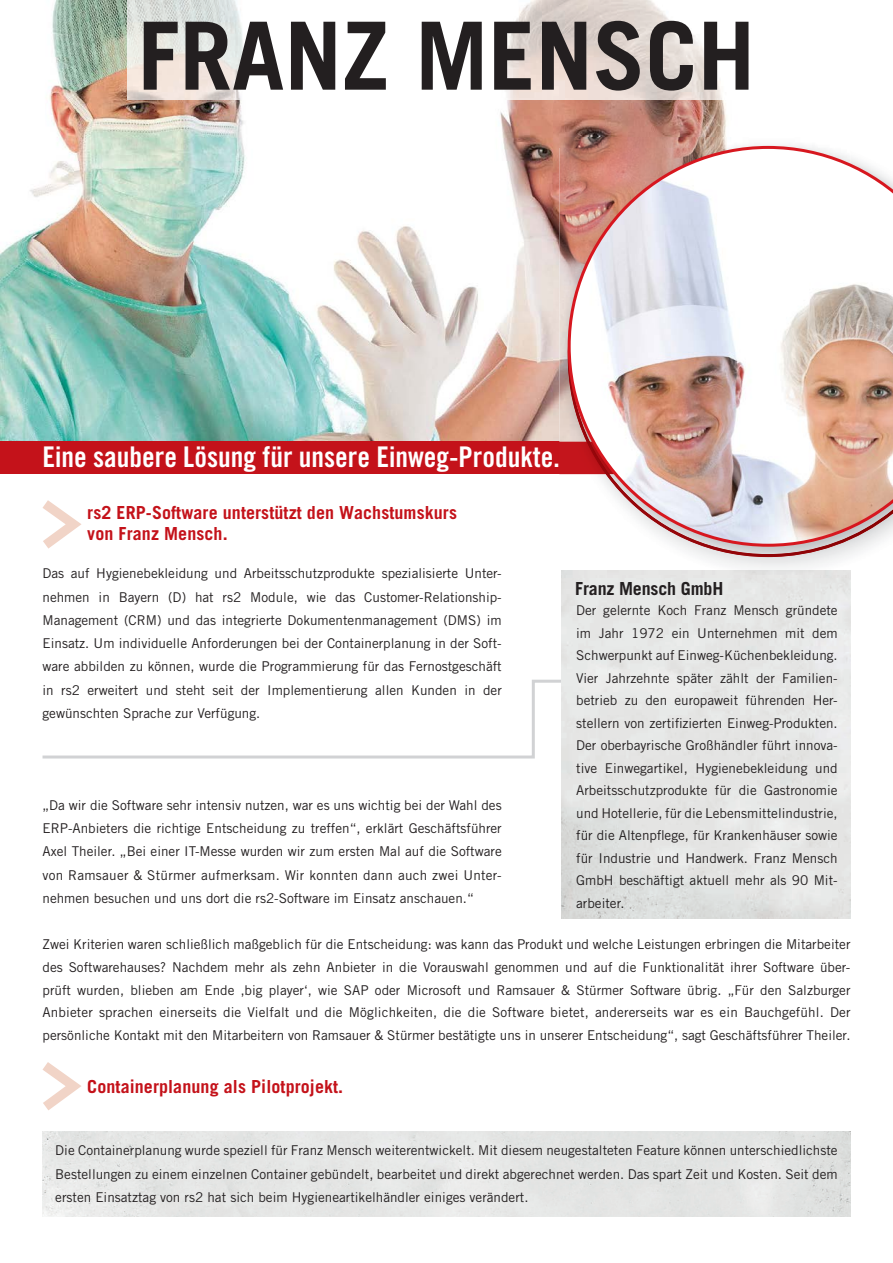
<style>
.page{position:relative;width:893px;height:1263px;background:#fff}
.page>*{position:absolute;margin:0;border:0;box-sizing:border-box;transform-origin:0 0}
.t1{font:700 94.05px "Trade Gothic";color:#231f20}
.t2{font:28.5px "Trade Gothic Bold Cond Twenty";color:#fff}
.t3{font:700 18px/21.6px "Trade Gothic";letter-spacing:.005em;color:#c4121a}
.t4{font:700 18px "Trade Gothic";letter-spacing:-.01em;color:#231f20}
.t5{font:13.5px/22.5px "Trade Gothic";color:#231f20;text-align:justify}
</style>
<div class="page">
<img style="left:0;top:0;width:727px;height:442px">
<svg style="left:42px;top:679px;width:519px;height:80px"></svg>
<svg style="left:43px;top:500px;width:39px;height:49px"></svg>
<div style="left:0;top:442px;width:683px;height:32px;background:#c4121a"></div>
<img style="left:559px;top:138px;width:244px;height:10px">
<img style="left:559px;top:148px;width:9px;height:294px">
<img style="left:669px;top:547px;width:210px;height:10px">
<img style="left:568px;top:146px;width:325px;height:401px">
<div style="left:43px;top:1132px;width:807px;height:84px;background:#e5e5e4"></div>
<img style="left:128px;top:0;width:599px;height:99px">
<svg style="left:43px;top:1062px;width:38px;height:48px"></svg>
<h1 class="t1" style="left:138px;top:-2px;width:619px">FRANZ MENSCH</h1>
<h2 class="t2" style="left:43px;top:439px;width:519px">Eine saubere Lösung für unsere Einweg-Produkte.</h2>
<h3 class="t3" style="left:87px;top:501px;width:371px">rs2 ERP-Software unterstützt den Wachstumskurs von Franz Mensch.</h3>
<p class="t5" style="left:43px;top:562px;width:461px;line-height:23.2px">Das auf Hygienebekleidung und Arbeitsschutzprodukte spezialisierte Unter&shy;nehmen in Bayern (D) hat rs2 Module, wie das Customer-Relationship-Management (CRM) und das integrierte Dokumentenmanagement (DMS) im Einsatz. Um individuelle Anforderungen bei der Containerplanung in der Soft&shy;ware abbilden zu können, wurde die Programmierung für das Fernostgeschäft in rs2 erweitert und steht seit der Implementierung allen Kunden in der gewünschten Sprache zur Verfügung.</p>
<h3 class="t4" style="left:575px;top:577px;width:150px">Franz Mensch GmbH</h3>
<p class="t5" style="left:576px;top:599px;width:263px">Der gelernte Koch Franz Mensch gründete im Jahr 1972 ein Unternehmen mit dem Schwerpunkt auf Einweg-Küchenbekleidung.<br>Vier Jahrzehnte später zählt der Familien&shy;betrieb zu den europaweit führenden Her&shy;stellern von zertifizierten Einweg-Produkten.<br>Der oberbayrische Großhändler führt innova&shy;tive Einwegartikel, Hygienebekleidung und Arbeitsschutzprodukte für die Gastronomie und Hotellerie, für die Lebensmittelindustrie, für die Altenpflege, für Krankenhäuser sowie für Industrie und Handwerk. Franz Mensch GmbH beschäftigt aktuell mehr als 90 Mit&shy;arbeiter.</p>
<p class="t5" style="left:43px;top:793px;width:461px;line-height:23.2px">„Da wir die Software sehr intensiv nutzen, war es uns wichtig bei der Wahl des ERP-Anbieters die richtige Entscheidung zu treffen“, erklärt Geschäftsführer Axel Theiler. „Bei einer IT-Messe wurden wir zum ersten Mal auf die Software von Ramsauer &amp; Stürmer aufmerksam. Wir konnten dann auch zwei Unter&shy;nehmen besuchen und uns dort die rs2-Software im Einsatz anschauen.“</p>
<p class="t5" style="left:43px;top:933px;width:809px">Zwei Kriterien waren schließlich maßgeblich für die Entscheidung: was kann das Produkt und welche Leistungen erbringen die Mitarbeiter des Softwarehauses? Nachdem mehr als zehn Anbieter in die Vorauswahl genommen und auf die Funktionalität ihrer Software über&shy;prüft wurden, blieben am Ende ‚big player‘, wie SAP oder Microsoft und Ramsauer &amp; Stürmer Software übrig. „Für den Salzburger Anbieter sprachen einerseits die Vielfalt und die Möglichkeiten, die die Software bietet, andererseits war es ein Bauchgefühl. Der persönliche Kontakt mit den Mitarbeitern von Ramsauer &amp; Stürmer bestätigte uns in unserer Entscheidung“, sagt Geschäftsführer Theiler.</p>
<h3 class="t3" style="left:87px;top:1076px;width:258px">Containerplanung als Pilotprojekt.</h3>
<p class="t5" style="left:55px;top:1139px;width:784px;line-height:23.2px">Die Containerplanung wurde speziell für Franz Mensch weiterentwickelt. Mit diesem neugestalteten Feature können unterschiedlichste Bestellungen zu einem einzelnen Container gebündelt, bearbeitet und direkt abgerechnet werden. Das spart Zeit und Kosten. Seit dem ersten Einsatztag von rs2 hat sich beim Hygieneartikelhändler einiges verändert.</p>
</div>
